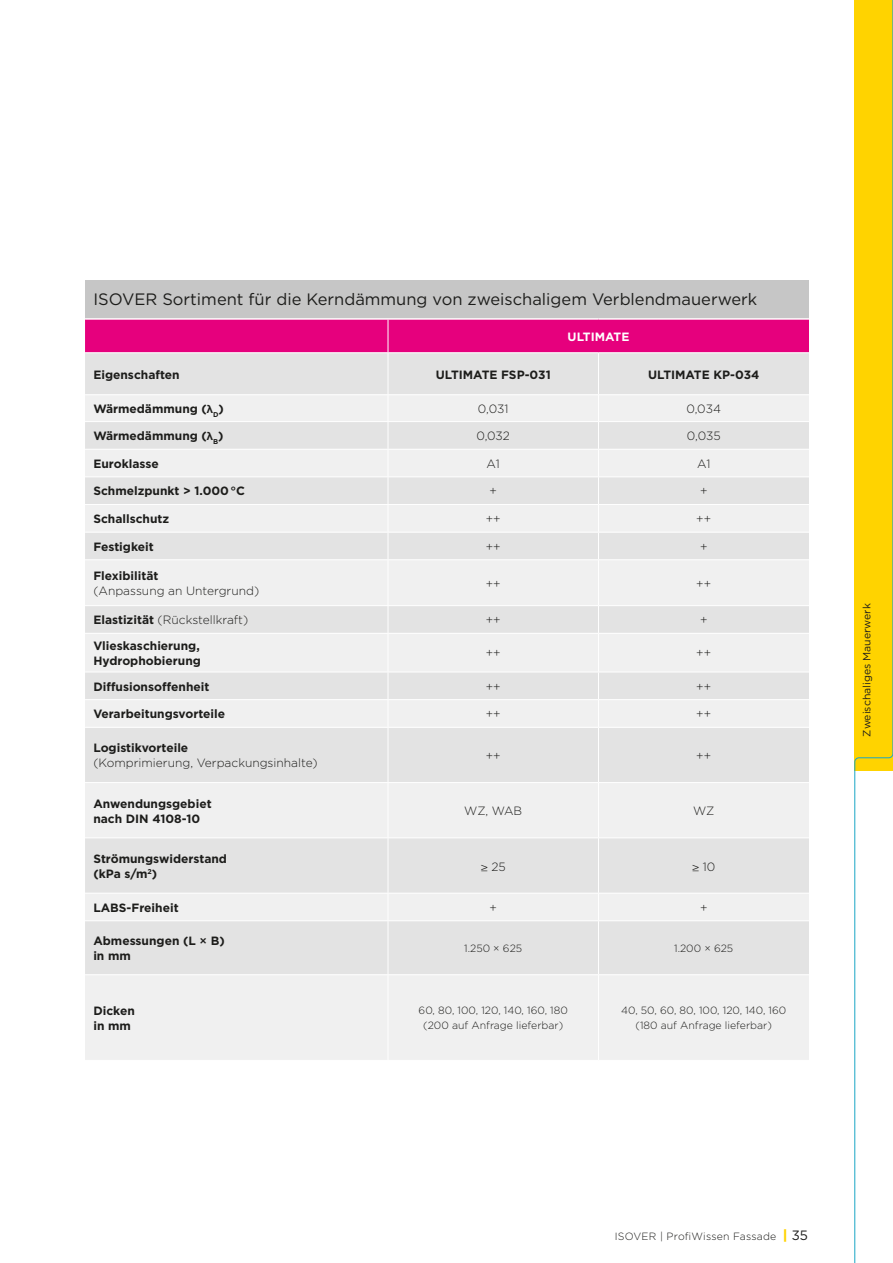
<style>
.page{position:relative;width:893px;height:1263px;background:#fff}
.page>*{position:absolute;margin:0;border:0;box-sizing:border-box;transform-origin:0 0}
.t1{font:16.5px "Gotham";color:#1d1d1b}
.t2{font:700 12px/15px "Gotham";color:#1d1d1b}
.t3{font:300 12px "Gotham";color:#1d1d1b}
.t4{font:700 12px "Gotham";color:#fff}
.t5{font:300 10.5px/15px "Gotham";color:#1d1d1b;text-align:center}
.t6{font:300 10.5px "Gotham";letter-spacing:.02em;color:#1d1d1b}
.t7{font:10.5px "Gotham";color:#1d1d1b}
.s1{font-family:"Proxima Nova"}
.s2{font-weight:700}
.s3{font-family:"Helvetica Neue"}
.s4{font-weight:500}
.s5{font-weight:900;font-size:13.5px;color:#ffd300}
.s6{font-weight:400;font-size:13.5px}
</style>
<div class="page">
<div style="left:85px;top:281px;width:724px;height:38px;background:#c6c6c6"></div>
<div style="left:85px;top:320px;width:724px;height:32px;background:#e6007d"></div>
<div style="left:85px;top:353px;width:724px;height:41px;background:#e3e3e3"></div>
<svg style="left:85px;top:395px;width:724px;height:665px;fill:#f0f0f0"></svg>
<hr style="left:85px;top:421px;width:303px;height:1px;background:#fff">
<hr style="left:85px;top:449px;width:303px;height:1px;background:#fff">
<hr style="left:85px;top:476px;width:303px;height:1px;background:#fff">
<hr style="left:85px;top:504px;width:303px;height:1px;background:#fff">
<hr style="left:85px;top:532px;width:303px;height:1px;background:#fff">
<hr style="left:85px;top:318px;width:303px;height:2px;background:#fff">
<hr style="left:388px;top:318px;width:210px;height:2px;background:#fff">
<hr style="left:598px;top:318px;width:211px;height:2px;background:#fff">
<hr style="left:388px;top:320px;width:1px;height:32px;background:#fff">
<hr style="left:388px;top:353px;width:1px;height:41px;background:#fff">
<hr style="left:598px;top:353px;width:1px;height:41px;background:#fff">
<hr style="left:388px;top:421px;width:210px;height:1px;background:#fff">
<hr style="left:598px;top:421px;width:211px;height:1px;background:#fff">
<hr style="left:388px;top:449px;width:210px;height:1px;background:#fff">
<hr style="left:598px;top:449px;width:211px;height:1px;background:#fff">
<hr style="left:388px;top:476px;width:210px;height:1px;background:#fff">
<hr style="left:598px;top:476px;width:211px;height:1px;background:#fff">
<hr style="left:388px;top:504px;width:210px;height:1px;background:#fff">
<hr style="left:598px;top:504px;width:211px;height:1px;background:#fff">
<hr style="left:388px;top:532px;width:210px;height:1px;background:#fff">
<svg style="left:388px;top:395px;width:1px;height:164px"></svg>
<hr style="left:598px;top:532px;width:211px;height:1px;background:#fff">
<svg style="left:598px;top:395px;width:1px;height:164px"></svg>
<hr style="left:388px;top:559px;width:210px;height:1px;background:#fff">
<hr style="left:598px;top:559px;width:211px;height:1px;background:#fff">
<hr style="left:598px;top:560px;width:1px;height:45px;background:#fff">
<hr style="left:388px;top:605px;width:210px;height:1px;background:#fff">
<hr style="left:598px;top:605px;width:211px;height:1px;background:#fff">
<svg style="left:598px;top:606px;width:1px;height:27px"></svg>
<hr style="left:388px;top:633px;width:210px;height:1px;background:#fff">
<hr style="left:598px;top:633px;width:211px;height:1px;background:#fff">
<hr style="left:598px;top:634px;width:1px;height:38px;background:#fff">
<hr style="left:388px;top:672px;width:210px;height:1px;background:#fff">
<hr style="left:598px;top:672px;width:211px;height:1px;background:#fff">
<hr style="left:388px;top:699px;width:210px;height:1px;background:#fff">
<hr style="left:598px;top:699px;width:211px;height:1px;background:#fff">
<svg style="left:598px;top:673px;width:1px;height:54px"></svg>
<hr style="left:388px;top:727px;width:210px;height:1px;background:#fff">
<hr style="left:598px;top:727px;width:211px;height:1px;background:#fff">
<hr style="left:598px;top:728px;width:1px;height:54px;background:#fff">
<hr style="left:388px;top:782px;width:210px;height:1px;background:#fff">
<hr style="left:598px;top:782px;width:211px;height:1px;background:#fff">
<hr style="left:598px;top:783px;width:1px;height:54px;background:#fff">
<hr style="left:388px;top:837px;width:210px;height:1px;background:#fff">
<hr style="left:598px;top:837px;width:211px;height:1px;background:#fff">
<hr style="left:598px;top:838px;width:1px;height:55px;background:#fff">
<hr style="left:388px;top:893px;width:210px;height:1px;background:#fff">
<hr style="left:598px;top:893px;width:211px;height:1px;background:#fff">
<svg style="left:598px;top:894px;width:1px;height:26px"></svg>
<hr style="left:388px;top:920px;width:210px;height:1px;background:#fff">
<hr style="left:598px;top:920px;width:211px;height:1px;background:#fff">
<hr style="left:598px;top:921px;width:1px;height:53px;background:#fff">
<hr style="left:388px;top:974px;width:210px;height:1px;background:#fff">
<hr style="left:598px;top:974px;width:211px;height:1px;background:#fff">
<hr style="left:598px;top:975px;width:1px;height:85px;background:#fff">
<hr style="left:85px;top:559px;width:303px;height:1px;background:#fff">
<hr style="left:388px;top:560px;width:1px;height:45px;background:#fff">
<hr style="left:85px;top:605px;width:303px;height:1px;background:#fff">
<svg style="left:388px;top:606px;width:1px;height:27px"></svg>
<hr style="left:85px;top:633px;width:303px;height:1px;background:#fff">
<hr style="left:388px;top:634px;width:1px;height:38px;background:#fff">
<hr style="left:85px;top:672px;width:303px;height:1px;background:#fff">
<hr style="left:85px;top:699px;width:303px;height:1px;background:#fff">
<svg style="left:388px;top:673px;width:1px;height:54px"></svg>
<hr style="left:85px;top:727px;width:303px;height:1px;background:#fff">
<hr style="left:388px;top:728px;width:1px;height:54px;background:#fff">
<hr style="left:85px;top:782px;width:303px;height:1px;background:#fff">
<hr style="left:388px;top:783px;width:1px;height:54px;background:#fff">
<hr style="left:85px;top:837px;width:303px;height:1px;background:#fff">
<hr style="left:388px;top:838px;width:1px;height:55px;background:#fff">
<hr style="left:85px;top:893px;width:303px;height:1px;background:#fff">
<svg style="left:388px;top:894px;width:1px;height:26px"></svg>
<hr style="left:85px;top:920px;width:303px;height:1px;background:#fff">
<hr style="left:388px;top:921px;width:1px;height:53px;background:#fff">
<hr style="left:85px;top:974px;width:303px;height:1px;background:#fff">
<hr style="left:388px;top:975px;width:1px;height:85px;background:#fff">
<svg style="left:855px;top:0;width:38px;height:1263px"></svg>
<h1 class="t1" style="left:93px;top:289px;width:665px">ISOVER Sortiment für die Kerndämmung von zweischaligem Verblendmauerwerk</h1>
<p class="t4" style="left:568px;top:328px;width:63px">ULTIMATE</p>
<p class="t2" style="left:93px;top:367px;width:88px">Eigenschaften</p>
<p class="t2" style="left:436px;top:367px;width:116px">ULTIMATE FSP-031</p>
<p class="t2" style="left:648px;top:367px;width:113px">ULTIMATE KP-034</p>
<p class="t2" style="left:93px;top:401px;width:132px">Wärmedämmung (<span class="s1">λ</span><sub>D</sub>)</p>
<p class="t3" style="left:478px;top:401px;width:32px">0,031</p>
<p class="t3" style="left:686px;top:401px;width:36px">0,034</p>
<p class="t2" style="left:93px;top:428px;width:132px">Wärmedämmung (<span class="s1">λ</span><sub>B</sub>)</p>
<p class="t3" style="left:476px;top:428px;width:35px">0,032</p>
<p class="t3" style="left:687px;top:428px;width:35px">0,035</p>
<p class="t2" style="left:93px;top:456px;width:67px">Euroklasse</p>
<p class="t3" style="left:486px;top:456px;width:15px">A1</p>
<p class="t3" style="left:697px;top:456px;width:15px">A1</p>
<p class="t2" style="left:93px;top:484px;width:153px">Schmelzpunkt &gt; 1.000 °C</p>
<p class="t3" style="left:489px;top:484px;width:9px">+</p>
<p class="t3" style="left:700px;top:484px;width:9px">+</p>
<p class="t2" style="left:93px;top:511px;width:77px">Schallschutz</p>
<p class="t3" style="left:486px;top:511px;width:16px">++</p>
<p class="t3" style="left:696px;top:511px;width:16px">++</p>
<p class="t2" style="left:93px;top:539px;width:62px">Festigkeit</p>
<p class="t3" style="left:486px;top:539px;width:16px">++</p>
<p class="t3" style="left:700px;top:539px;width:9px">+</p>
<p class="t2" style="left:93px;top:568px;width:67px">Flexibilität</p>
<p class="t3" style="left:93px;top:583px;width:167px">(Anpassung an Untergrund)</p>
<p class="t3" style="left:486px;top:576px;width:16px">++</p>
<p class="t3" style="left:696px;top:576px;width:16px">++</p>
<p class="t3" style="left:93px;top:612px;width:156px"><span class="s2">Elastizität</span> (Rückstellkraft)</p>
<p class="t3" style="left:486px;top:612px;width:16px">++</p>
<p class="t3" style="left:700px;top:612px;width:9px">+</p>
<p class="t2" style="left:93px;top:638px;width:109px">Vlieskaschierung,<br>Hydrophobierung</p>
<p class="t3" style="left:486px;top:646px;width:16px">++</p>
<p class="t3" style="left:696px;top:646px;width:16px">++</p>
<p class="t2" style="left:93px;top:679px;width:118px">Diffusionsoffenheit</p>
<p class="t3" style="left:486px;top:679px;width:16px">++</p>
<p class="t3" style="left:696px;top:679px;width:16px">++</p>
<p class="t2" style="left:93px;top:706px;width:133px">Verarbeitungsvorteile</p>
<p class="t3" style="left:486px;top:706px;width:16px">++</p>
<p class="t3" style="left:696px;top:706px;width:16px">++</p>
<p class="t2" style="left:93px;top:740px;width:96px">Logistikvorteile</p>
<p class="t3" style="left:93px;top:755px;width:226px">(Komprimierung, Verpackungsinhalte)</p>
<p class="t3" style="left:486px;top:748px;width:16px">++</p>
<p class="t3" style="left:696px;top:748px;width:16px">++</p>
<p class="t2" style="left:93px;top:796px;width:120px">Anwendungsgebiet nach DIN 4108-10</p>
<p class="t3" style="left:464px;top:803px;width:60px">WZ, WAB</p>
<p class="t3" style="left:693px;top:803px;width:23px">WZ</p>
<p class="t2" style="left:93px;top:851px;width:135px">Strömungswiderstand (kPa s/m<sup>2</sup>)</p>
<p class="t3" style="left:481px;top:859px;width:26px"><span class="s3">≥</span> 25</p>
<p class="t3" style="left:692px;top:859px;width:24px"><span class="s3">≥</span> 10</p>
<p class="t2" style="left:93px;top:900px;width:87px">LABS-Freiheit</p>
<p class="t3" style="left:489px;top:900px;width:9px">+</p>
<p class="t3" style="left:700px;top:900px;width:9px">+</p>
<p class="t2" style="left:93px;top:933px;width:133px">Abmessungen (L <span class="s4">×</span> B) in mm</p>
<p class="t5" style="left:464px;top:940px;width:60px">1.250 × 625</p>
<p class="t5" style="left:674px;top:940px;width:61px">1.200 × 625</p>
<p class="t2" style="left:93px;top:1003px;width:43px">Dicken in mm</p>
<p class="t5" style="left:419px;top:1003px;width:151px">60, 80, 100, 120, 140, 160, 180 (200 auf Anfrage lieferbar)</p>
<p class="t5" style="left:621px;top:1003px;width:167px">40, 50, 60, 80, 100, 120, 140, 160 (180 auf Anfrage lieferbar)</p>
<p class="t7" style="left:860px;top:736px;width:135px;rotate:-90deg">Zweischaliges Mauerwerk</p>
<p class="t6" style="left:615px;top:1230px;width:195px">ISOVER | ProfiWissen Fassade <span class="s5">|</span> <span class="s6">35</span></p>
</div>
